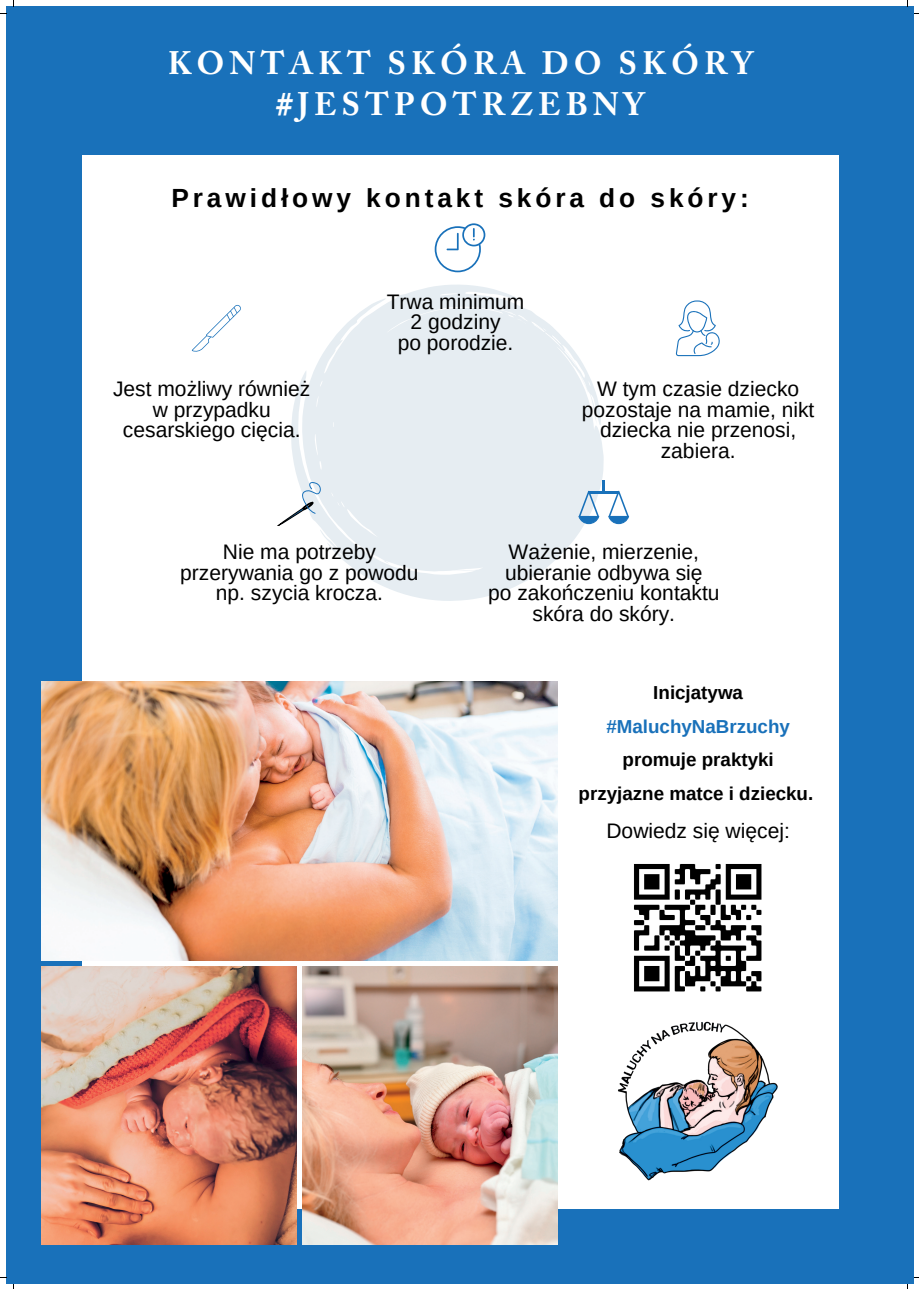
<style>
.page{position:relative;width:919px;height:1289px;background:#fff}
.page>*{position:absolute;margin:0;border:0;box-sizing:border-box;transform-origin:0 0}
.t1{font:700 32.25px/41.1px "Adobe Caslon Pro";letter-spacing:.155em;color:#fff;text-align:center}
.t2{font:700 26.25px "Arimo";letter-spacing:.15em;color:#000}
.t3{font:21px/20.9px "Arimo";color:#000;text-align:center}
.t4{font:700 18.75px/33.8px "Arimo";color:#000;text-align:center}
.t5{font:700 18.75px "Arimo";color:#1971ba}
</style>
<div class="page">
<div style="left:6px;top:6px;width:907px;height:1277px;background:#1971ba"></div>
<div style="left:82px;top:155px;width:756px;height:1053px;background:#fff"></div>
<svg style="left:291px;top:284px;width:312px;height:317px;fill:#e6edf2"></svg>
<svg style="left:383px;top:560px;width:6px;height:4px"></svg>
<svg style="left:452px;top:307px;width:48px;height:5px"></svg>
<img style="left:41px;top:681px;width:516px;height:279px">
<img style="left:41px;top:966px;width:255px;height:278px">
<img style="left:302px;top:966px;width:255px;height:278px">
<svg style="left:434px;top:223px;width:51px;height:49px"></svg>
<svg style="left:675px;top:300px;width:45px;height:56px"></svg>
<svg style="left:578px;top:480px;width:51px;height:44px"></svg>
<svg style="left:277px;top:482px;width:44px;height:44px"></svg>
<svg style="left:192px;top:305px;width:49px;height:46px"></svg>
<img style="left:634px;top:864px;width:128px;height:128px">
<img style="left:618px;top:1021px;width:160px;height:160px">
<h1 class="t1" style="left:168px;top:46px;width:586px">KONTAKT SKÓRA DO SKÓRY #JESTPOTRZEBNY</h1>
<p class="t2" style="left:171px;top:183px;width:579px">Prawidłowy kontakt skóra do skóry:</p>
<p class="t3" style="left:113px;top:378px;width:199px">Jest możliwy również w przypadku cesarskiego cięcia.</p>
<p class="t3" style="left:386px;top:291px;width:139px">Trwa minimum<br>2 godziny<br>po porodzie.</p>
<p class="t3" style="left:581px;top:378px;width:234px">W tym czasie dziecko pozostaje na mamie, nikt dziecka nie przenosi, zabiera.</p>
<p class="t3" style="left:180px;top:541px;width:240px">Nie ma potrzeby przerywania go z powodu np. szycia krocza.</p>
<p class="t3" style="left:488px;top:541px;width:233px">Ważenie, mierzenie, ubieranie odbywa się<br>po zakończeniu kontaktu skóra do skóry.</p>
<p class="t4" style="left:653px;top:675px;width:91px">Inicjatywa</p>
<p class="t5" style="left:606px;top:715px;width:185px">#MaluchyNaBrzuchy</p>
<p class="t4" style="left:578px;top:743px;width:236px">promuje praktyki przyjazne matce i dziecku.</p>
<p class="t3" style="left:606px;top:820px;width:185px">Dowiedz się więcej:</p>
</div>
